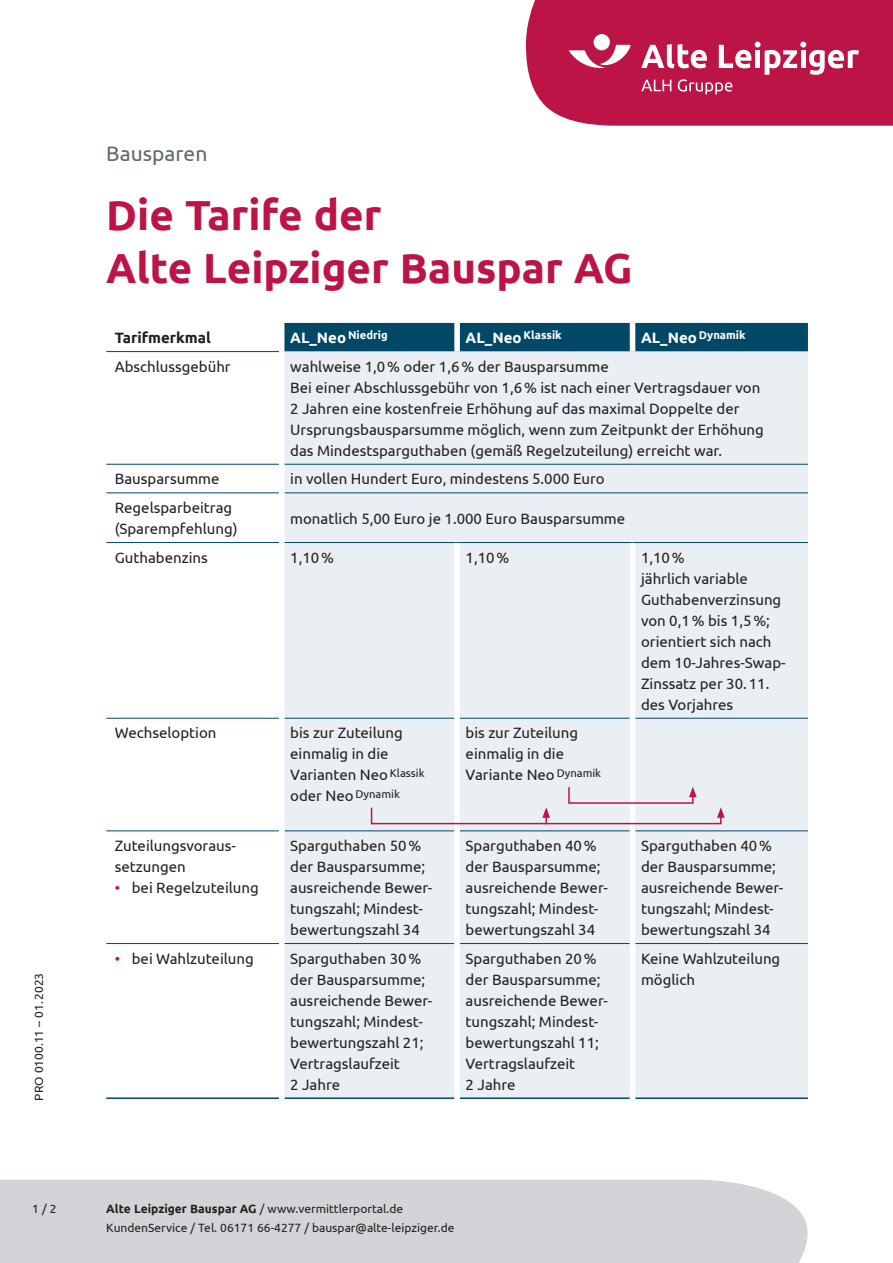
<style>
.page{position:relative;width:893px;height:1263px;background:#fff}
.page>*{position:absolute;margin:0;border:0;box-sizing:border-box;transform-origin:0 0}
.t1{font:700 42px/52.5px "Ubuntu";color:#bc1446}
.t2{font:21px "Ubuntu";color:#5e6870}
.t3{font:15px/21px "Ubuntu";color:#231f20}
.t4{font:700 15px "Ubuntu";color:#231f20}
.t5{font:12px/19.5px "Ubuntu";color:#231f20}
.t6{font:700 11.25px "Ubuntu";color:#fff}
.s1{font-size:15px}
.s2{color:#bc1446}
.s3{font-weight:700}
</style>
<div class="page">
<div style="left:0;top:1179px;width:808px;height:84px;background:#d3d4d8"></div>
<div style="left:525px;top:0;width:368px;height:126px;background:#bc1446"></div>
<div style="left:594px;top:34px;width:16px;height:16px;background:#fff;border-radius:50%"></div>
<svg style="left:569px;top:45px;width:61px;height:24px"></svg>
<svg style="left:641px;top:42px;width:218px;height:52px"></svg>
<div style="left:284px;top:323px;width:524px;height:29px;background:#004865"></div>
<div style="left:284px;top:352px;width:524px;height:745px;background:#eaeff3"></div>
<hr style="left:106px;top:464px;width:173px;height:1px;background:#004865">
<hr style="left:284px;top:464px;width:173px;height:1px;background:#004865">
<hr style="left:457px;top:464px;width:175px;height:1px;background:#004865">
<hr style="left:632px;top:464px;width:176px;height:1px;background:#004865">
<hr style="left:106px;top:492px;width:173px;height:1px;background:#004865">
<hr style="left:284px;top:492px;width:173px;height:1px;background:#004865">
<hr style="left:457px;top:492px;width:175px;height:1px;background:#004865">
<hr style="left:632px;top:492px;width:176px;height:1px;background:#004865">
<hr style="left:106px;top:542px;width:173px;height:1px;background:#004865">
<hr style="left:284px;top:542px;width:173px;height:1px;background:#004865">
<hr style="left:457px;top:542px;width:175px;height:1px;background:#004865">
<hr style="left:632px;top:542px;width:176px;height:1px;background:#004865">
<hr style="left:106px;top:718px;width:173px;height:1px;background:#004865">
<hr style="left:284px;top:718px;width:170px;height:1px;background:#004865">
<hr style="left:460px;top:718px;width:170px;height:1px;background:#004865">
<hr style="left:635px;top:718px;width:173px;height:1px;background:#004865">
<hr style="left:106px;top:830px;width:173px;height:1px;background:#004865">
<hr style="left:284px;top:830px;width:170px;height:1px;background:#004865">
<hr style="left:460px;top:830px;width:170px;height:1px;background:#004865">
<hr style="left:635px;top:830px;width:173px;height:1px;background:#004865">
<hr style="left:106px;top:943px;width:173px;height:1px;background:#004865">
<hr style="left:284px;top:943px;width:170px;height:1px;background:#004865">
<hr style="left:460px;top:943px;width:170px;height:1px;background:#004865">
<hr style="left:635px;top:943px;width:173px;height:1px;background:#004865">
<hr style="left:106px;top:1097px;width:173px;height:2px;background:#004865">
<hr style="left:284px;top:1097px;width:170px;height:2px;background:#004865">
<hr style="left:460px;top:1097px;width:170px;height:2px;background:#004865">
<hr style="left:635px;top:1097px;width:173px;height:2px;background:#004865">
<div style="left:454px;top:543px;width:6px;height:175px;background:#fff"></div>
<div style="left:630px;top:543px;width:5px;height:175px;background:#fff"></div>
<div style="left:454px;top:718px;width:6px;height:113px;background:#fff"></div>
<div style="left:630px;top:718px;width:5px;height:113px;background:#fff"></div>
<div style="left:454px;top:831px;width:6px;height:112px;background:#fff"></div>
<div style="left:630px;top:831px;width:5px;height:112px;background:#fff"></div>
<div style="left:454px;top:943px;width:6px;height:155px;background:#fff"></div>
<div style="left:630px;top:943px;width:5px;height:155px;background:#fff"></div>
<hr style="left:106px;top:351px;width:173px;height:1px;background:#004865">
<div style="left:454px;top:323px;width:6px;height:29px;background:#fff"></div>
<div style="left:630px;top:323px;width:5px;height:29px;background:#fff"></div>
<svg style="left:370px;top:786px;width:355px;height:39px;background:#e7e1e8"></svg>
<h2 class="t2" style="left:106px;top:144px;width:103px">Bausparen</h2>
<h1 class="t1" style="left:106px;top:192px;width:528px">Die Tarife der<br>Alte Leipziger Bauspar AG</h1>
<p class="t5" style="left:30px;top:1100px;width:129px;rotate:-90deg">PRO 0100.11 – 01. 2023</p>
<p class="t4" style="left:115px;top:331px;width:98px">Tarifmerkmal</p>
<p class="t6" style="left:290px;top:331px;width:99px"><span class="s1">AL_Neo</span> Niedrig</p>
<p class="t6" style="left:466px;top:331px;width:98px"><span class="s1">AL_Neo</span> Klassik</p>
<p class="t6" style="left:641px;top:331px;width:106px"><span class="s1">AL_Neo</span> Dynamik</p>
<p class="t3" style="left:115px;top:357px;width:117px">Abschlussgebühr</p>
<p class="t3" style="left:290px;top:357px;width:475px">wahlweise 1,0 % oder 1,6 % der Bausparsumme<br>Bei einer Abschlussgebühr von 1,6 % ist nach einer Vertragsdauer von 2 Jahren eine kostenfreie Erhöhung auf das maximal Doppelte der Ursprungsbausparsumme möglich, wenn zum Zeitpunkt der Erhöhung das Mindestsparguthaben (gemäß Regelzuteilung) erreicht war.</p>
<p class="t3" style="left:115px;top:469px;width:106px">Bausparsumme</p>
<p class="t3" style="left:290px;top:469px;width:316px">in vollen Hundert Euro, mindestens 5.000 Euro</p>
<p class="t3" style="left:115px;top:498px;width:124px">Regelsparbeitrag (Sparempfehlung)</p>
<p class="t3" style="left:290px;top:509px;width:337px">monatlich 5,00 Euro je 1.000 Euro Bausparsumme</p>
<p class="t3" style="left:115px;top:548px;width:95px">Guthabenzins</p>
<p class="t3" style="left:290px;top:548px;width:45px">1,10 %</p>
<p class="t3" style="left:466px;top:548px;width:45px">1,10 %</p>
<p class="t3" style="left:641px;top:548px;width:146px">1,10 %<br>jährlich variable<br>Guthaben verzinsung von 0,1 % bis 1,5 %; orientiert sich nach dem 10-Jahres-Swap-<br>Zinssatz per 30. 11. des Vorjahres</p>
<p class="t3" style="left:115px;top:723px;width:103px">Wechseloption</p>
<p class="t3" style="left:290px;top:723px;width:136px">bis zur Zuteilung einmalig in die<br>Varianten Neo <sup>Klassik </sup>oder Neo <sup>Dynamik</sup></p>
<p class="t3" style="left:466px;top:723px;width:137px">bis zur Zuteilung einmalig in die<br>Variante Neo <sup>Dynamik</sup></p>
<p class="t3" style="left:115px;top:836px;width:123px">Zuteilungsvoraus&shy;setzungen</p>
<p class="t3" style="left:115px;top:878px;width:145px"><span class="s2">•</span> bei Regelzuteilung</p>
<p class="t3" style="left:290px;top:836px;width:144px">Sparguthaben 50 % der Bausparsumme; ausreichende Bewer&shy;tungszahl; Mindest&shy;bewertungszahl 34</p>
<p class="t3" style="left:466px;top:836px;width:144px">Sparguthaben 40 % der Bausparsumme; ausreichende Bewer&shy;tungszahl; Mindest&shy;bewertungszahl 34</p>
<p class="t3" style="left:641px;top:836px;width:144px">Sparguthaben 40 % der Bausparsumme; ausreichende Bewer&shy;tungszahl; Mindest&shy;bewertungszahl 34</p>
<p class="t3" style="left:115px;top:949px;width:141px"><span class="s2">•</span> bei Wahlzuteilung</p>
<p class="t3" style="left:290px;top:949px;width:144px">Sparguthaben 30 % der Bausparsumme; ausreichende Bewer&shy;tungszahl; Mindest&shy;bewertungszahl 21;<br>Vertragslaufzeit<br>2 Jahre</p>
<p class="t3" style="left:466px;top:949px;width:144px">Sparguthaben 20 % der Bausparsumme; ausreichende Bewer&shy;tungszahl; Mindest&shy;bewertungszahl 11;<br>Vertragslaufzeit<br>2 Jahre</p>
<p class="t3" style="left:641px;top:949px;width:141px">Keine Wahlzuteilung möglich</p>
<p class="t5" style="left:32px;top:1200px;width:26px">1 / 2</p>
<p class="t5" style="left:106px;top:1200px;width:350px"><span class="s3">Alte Leipziger Bauspar AG</span> / www.vermittlerportal.de<br>KundenService / Tel. 06171 66-4277 / bauspar@alte-leipziger.de</p>
</div>
